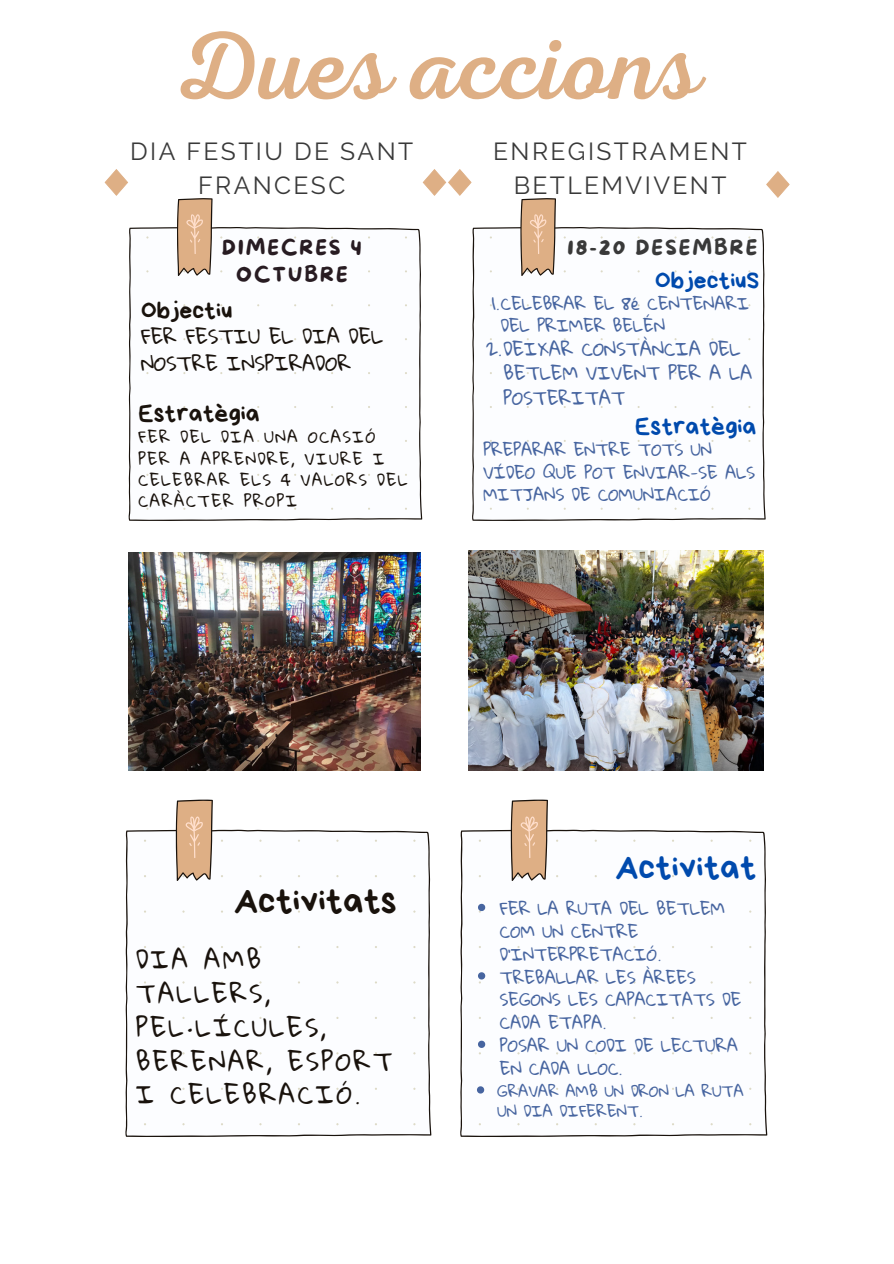
<style>
.page{position:relative;width:894px;height:1264px;background:#fff}
.page>*{position:absolute;margin:0;border:0;box-sizing:border-box;transform-origin:0 0}
.t1{font:96.6px "RTL Adam Script Regular";color:#deaf85}
.t2{font:37.5px "Bryndan Write";color:#19120c}
.t3{font:36px "Bryndan Write";color:#004aad}
.t4{font:25.5px "Bryndan Write";color:#004aad}
.t5{font:25.5px "Bryndan Write";color:#19120c}
.t6{font:24.6px/33.8px "Gloria Hallelujah";letter-spacing:.1em;color:#19120c}
.t7{font:24.6px/33.8px "Raleway";letter-spacing:.1em;color:#393939;text-align:center}
.t8{font:20.4px/27px "More Sugar";letter-spacing:.1em;color:#281c22;text-align:center}
.t9{font:20.4px "More Sugar";letter-spacing:.1em;color:#393939}
.t10{font:19.5px/27px "Gloria Hallelujah";color:#19120c}
.t11{font:18px/24.8px "Gloria Hallelujah";color:#4765a0}
.t12{font:16.65px/22.8px "Gloria Hallelujah";color:#4765a0}
.t13{font:16.5px/22.5px "Gloria Hallelujah";color:#4765a0}
.t14{font:15.6px/21.5px "Gloria Hallelujah";letter-spacing:.1em;color:#19120c}
.t15{font:15.15px/20.7px "Gloria Hallelujah";color:#4765a0}
</style>
<div class="page">
<svg style="left:128px;top:198px;width:294px;height:323px"></svg>
<svg style="left:177px;top:199px;width:35px;height:76px;background:#cea683"></svg>
<svg style="left:472px;top:198px;width:293px;height:323px"></svg>
<svg style="left:520px;top:199px;width:35px;height:76px;background:#d0a885"></svg>
<svg style="left:125px;top:799px;width:306px;height:338px"></svg>
<svg style="left:176px;top:800px;width:36px;height:80px;background:#cea683"></svg>
<svg style="left:460px;top:799px;width:307px;height:338px"></svg>
<svg style="left:511px;top:800px;width:36px;height:80px;background:#cea683"></svg>
<svg style="left:104px;top:169px;width:24px;height:27px"></svg>
<svg style="left:422px;top:169px;width:49px;height:27px"></svg>
<svg style="left:766px;top:171px;width:23px;height:27px"></svg>
<img style="left:469px;top:550px;width:293px;height:220px">
<img style="left:129px;top:552px;width:291px;height:218px">
<svg style="left:478px;top:903px;width:7px;height:8px"></svg>
<svg style="left:478px;top:972px;width:7px;height:7px"></svg>
<svg style="left:478px;top:1040px;width:7px;height:7px"></svg>
<svg style="left:477px;top:1086px;width:7px;height:7px"></svg>
<p class="t1" style="left:174px;top:11px;width:529px">Dues accions</p>
<p class="t7" style="left:130px;top:134px;width:284px">DIA FESTIU DE SANT<br>FRANCESC</p>
<p class="t7" style="left:493px;top:134px;width:255px">ENREGISTRAMENT<br>BETLEMVIVENT</p>
<p class="t8" style="left:222px;top:235px;width:141px">DIMECRES 4<br>OCTUBRE</p>
<p class="t9" style="left:567px;top:236px;width:191px">18-20 DESEMBRE</p>
<p class="t5" style="left:141px;top:298px;width:93px">Objectiu</p>
<p class="t10" style="left:141px;top:324px;width:244px">FER FESTIU EL DIA DEL<br>NOSTRE INSPIRADOR</p>
<p class="t5" style="left:138px;top:400px;width:123px">Estratègia</p>
<p class="t14" style="left:138px;top:427px;width:270px">FER DEL DIA UNA OCASIÓ<br>PER A APRENDRE, VIURE I<br>CELEBRAR ELS 4 VALORS DEL<br>CARÀCTER PROPI</p>
<p class="t4" style="left:655px;top:268px;width:106px">ObjectiuS</p>
<p class="t13" style="left:501px;top:292px;width:250px;text-indent:-9px">1.CELEBRAR EL 8é CENTENARI<br>DEL PRIMER BELÉN</p>
<p class="t11" style="left:503px;top:337px;width:250px;text-indent:-17px">2.DEIXAR CONSTÀNCIA DEL<br>BETLEM VIVENT PER A LA<br>POSTERITAT</p>
<p class="t4" style="left:635px;top:414px;width:123px">Estratègia</p>
<p class="t13" style="left:483px;top:439px;width:273px">PREPARAR ENTRE TOTS UN<br>VÍDEO QUE POT ENVIAR-SE ALS<br>MITJANS DE COMUNIACIÓ</p>
<p class="t2" style="left:233px;top:881px;width:165px">Activitats</p>
<p class="t6" style="left:136px;top:943px;width:258px">DIA AMB<br>TALLERS,<br>PEL·LÍCULES,<br>BERENAR, ESPORT<br>I CELEBRACIÓ.</p>
<p class="t3" style="left:615px;top:848px;width:143px">Activitat</p>
<p class="t12" style="left:500px;top:898px;width:226px">FER LA RUTA DEL BETLEM<br>COM UN CENTRE<br>D'INTERPRETACIÓ.</p>
<p class="t12" style="left:500px;top:966px;width:243px">TREBALLAR LES ÀREES<br>SEGONS LES CAPACITATS DE<br>CADA ETAPA.</p>
<p class="t12" style="left:500px;top:1034px;width:240px">POSAR UN CODI DE LECTURA<br>EN CADA LLOC.</p>
<p class="t15" style="left:497px;top:1081px;width:248px">GRAVAR AMB UN DRON LA RUTA<br>UN DIA DIFERENT.</p>
</div>
